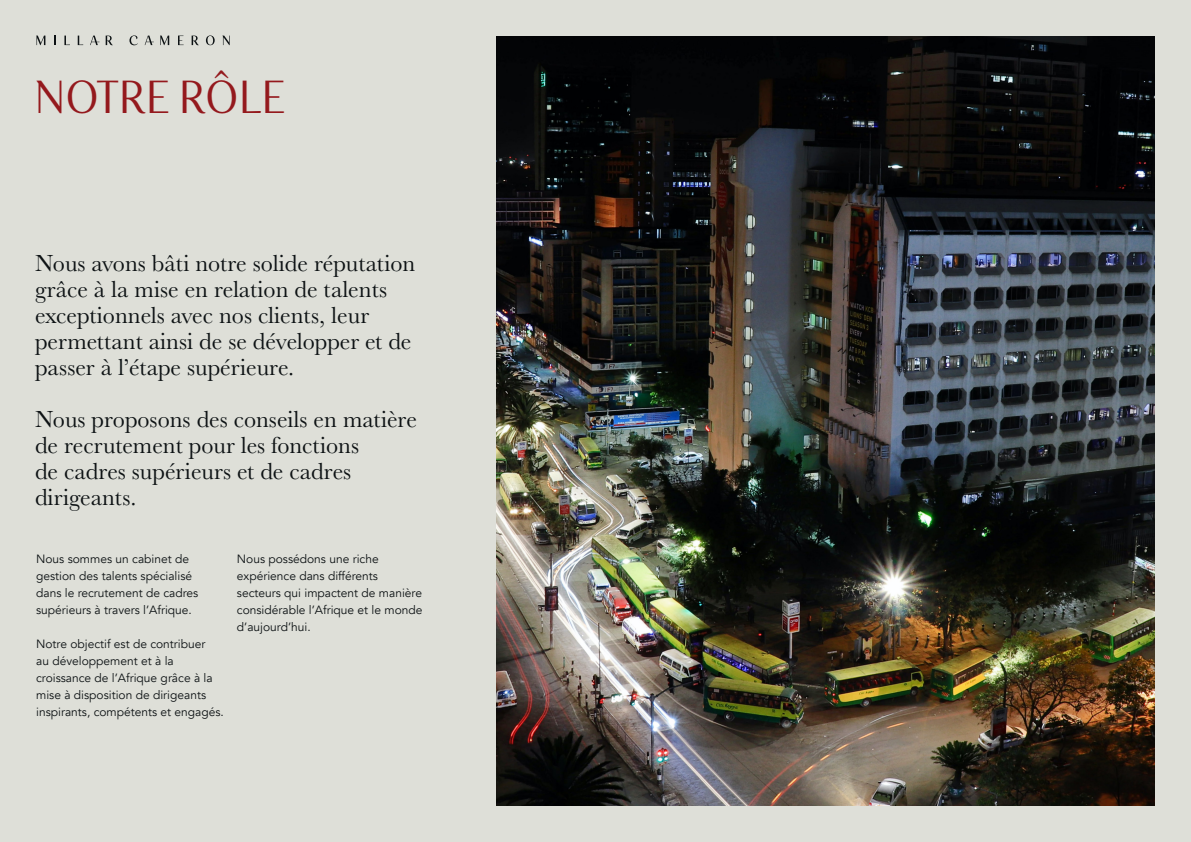
<style>
.page{position:relative;width:1191px;height:842px;background:#dedfd8}
.page>*{position:absolute;margin:0;border:0;box-sizing:border-box;transform-origin:0 0}
.t1{font:48px "Senlot Nor Boo";letter-spacing:-.01em;color:#94191d}
.t2{font:24px/26px "Baskerville URW";color:#0d1214}
.t3{font:12px/17px "Avenir";color:#0d1214}
</style>
<div class="page">
<img style="left:496px;top:36px;width:659px;height:770px">
<svg style="left:36px;top:36px;width:9px;height:9px"></svg>
<svg style="left:54px;top:36px;width:2px;height:9px"></svg>
<svg style="left:64px;top:36px;width:6px;height:9px"></svg>
<svg style="left:78px;top:36px;width:5px;height:9px"></svg>
<svg style="left:90px;top:36px;width:9px;height:9px"></svg>
<svg style="left:106px;top:36px;width:7px;height:9px"></svg>
<svg style="left:129px;top:35px;width:9px;height:10px"></svg>
<svg style="left:145px;top:36px;width:9px;height:9px"></svg>
<svg style="left:160px;top:36px;width:9px;height:9px"></svg>
<svg style="left:178px;top:36px;width:6px;height:9px"></svg>
<svg style="left:192px;top:36px;width:7px;height:9px"></svg>
<svg style="left:206px;top:35px;width:9px;height:10px"></svg>
<svg style="left:222px;top:36px;width:8px;height:9px"></svg>
<p class="t1" style="left:34px;top:69px;width:253px">NOTRE RÔLE</p>
<p class="t2" style="left:35px;top:250px;width:382px">Nous avons bâti notre solide réputation grâce à la mise en relation de talents exceptionnels avec nos clients, leur permettant ainsi de se développer et de passer à l’étape supérieure.</p>
<p class="t2" style="left:35px;top:406px;width:383px">Nous proposons des conseils en matière de recrutement pour les fonctions<br>de cadres supérieurs et de cadres dirigeants.</p>
<p class="t3" style="left:36px;top:551px;width:164px">Nous sommes un cabinet de gestion des talents spécialisé dans le recrutement de cadres supérieurs à travers l’Afrique.</p>
<p class="t3" style="left:36px;top:636px;width:189px">Notre objectif est de contribuer<br>au développement et à la croissance de l’Afrique grâce à la mise à disposition de dirigeants inspirants, compétents et engagés.</p>
<p class="t3" style="left:237px;top:551px;width:187px">Nous possédons une riche expérience dans différents secteurs qui impactent de manière considérable l’Afrique et le monde d’aujourd’hui.</p>
</div>
